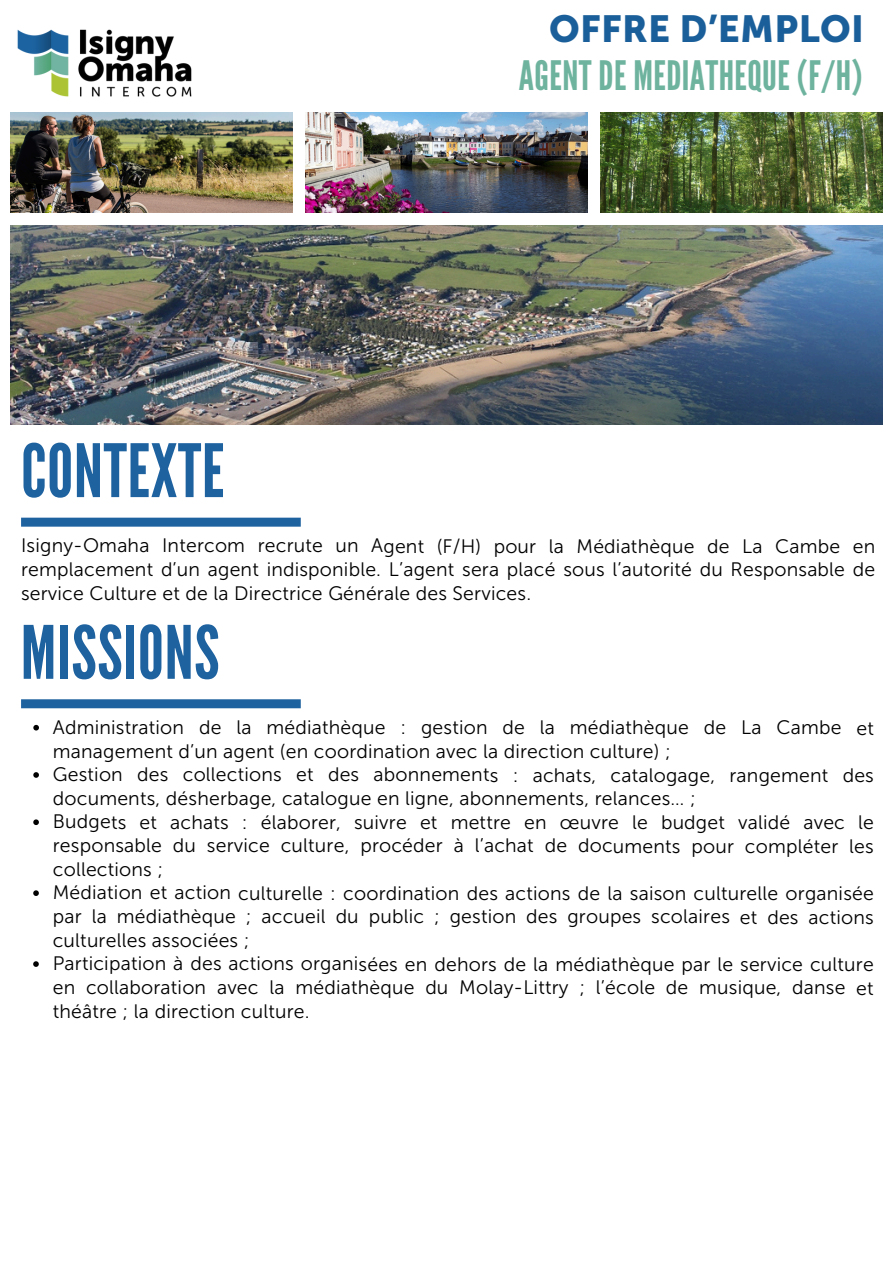
<style>
.page{position:relative;width:894px;height:1264px;background:#fff}
.page>*{position:absolute;margin:0;border:0;box-sizing:border-box;transform-origin:0 0}
.t1{font:73.35px "League Gothic";letter-spacing:.01em;color:#1e62a0}
.t2{font:40.5px "League Gothic";letter-spacing:.01em;color:#6eb39e}
.t3{font:37.5px "Museo Sans 900";letter-spacing:.01em;color:#1b5f9a}
.t4{font:19.5px/23.5px "Museo Sans 300";letter-spacing:.01em;color:#000;text-align:justify}
</style>
<div class="page">
<img style="left:10px;top:113px;width:283px;height:100px">
<img style="left:305px;top:113px;width:282px;height:100px">
<img style="left:600px;top:113px;width:282px;height:100px">
<img style="left:10px;top:225px;width:872px;height:199px">
<img style="left:17px;top:29px;width:175px;height:68px">
<div style="left:21px;top:517px;width:280px;height:9px;background:#1e62a0"></div>
<div style="left:21px;top:699px;width:280px;height:9px;background:#1e62a0"></div>
<svg style="left:33px;top:725px;width:6px;height:5px"></svg>
<svg style="left:33px;top:772px;width:6px;height:5px"></svg>
<svg style="left:33px;top:819px;width:6px;height:6px"></svg>
<svg style="left:33px;top:890px;width:6px;height:6px"></svg>
<svg style="left:33px;top:961px;width:6px;height:5px"></svg>
<h2 class="t1" style="left:21px;top:428px;width:205px">CONTEXTE</h2>
<h3 class="t3" style="left:549px;top:7px;width:316px">OFFRE D’EMPLOI</h3>
<h1 class="t2" style="left:518px;top:52px;width:345px">AGENT DE MEDIATHEQUE (F/H)</h1>
<p class="t4" style="left:21px;top:534px;width:855px">Isigny-Omaha Intercom recrute un Agent (F/H) pour la Médiathèque de La Cambe en remplacement d’un agent indisponible. L’agent sera placé sous l’autorité du Responsable de service Culture et de la Directrice Générale des Services.</p>
<h1 class="t1" style="left:21px;top:610px;width:200px">MISSIONS</h1>
<p class="t4" style="left:53px;top:715px;width:822px">Administration de la médiathèque : gestion de la médiathèque de La Cambe et management d’un agent (en coordination avec la direction culture) ;</p>
<p class="t4" style="left:53px;top:763px;width:822px">Gestion des collections et des abonnements : achats, catalogage, rangement des documents, désherbage, catalogue en ligne, abonnements, relances… ;</p>
<p class="t4" style="left:53px;top:810px;width:822px">Budgets et achats : élaborer, suivre et mettre en œuvre le budget validé avec le responsable du service culture, procéder à l’achat de documents pour compléter les collections ;</p>
<p class="t4" style="left:53px;top:881px;width:822px">Médiation et action culturelle : coordination des actions de la saison culturelle organisée par la médiathèque ; accueil du public ; gestion des groupes scolaires et des actions culturelles associées ;</p>
<p class="t4" style="left:53px;top:952px;width:822px">Participation à des actions organisées en dehors de la médiathèque par le service culture en collaboration avec la médiathèque du Molay-Littry ; l’école de musique, danse et théâtre ; la direction culture.</p>
</div>
